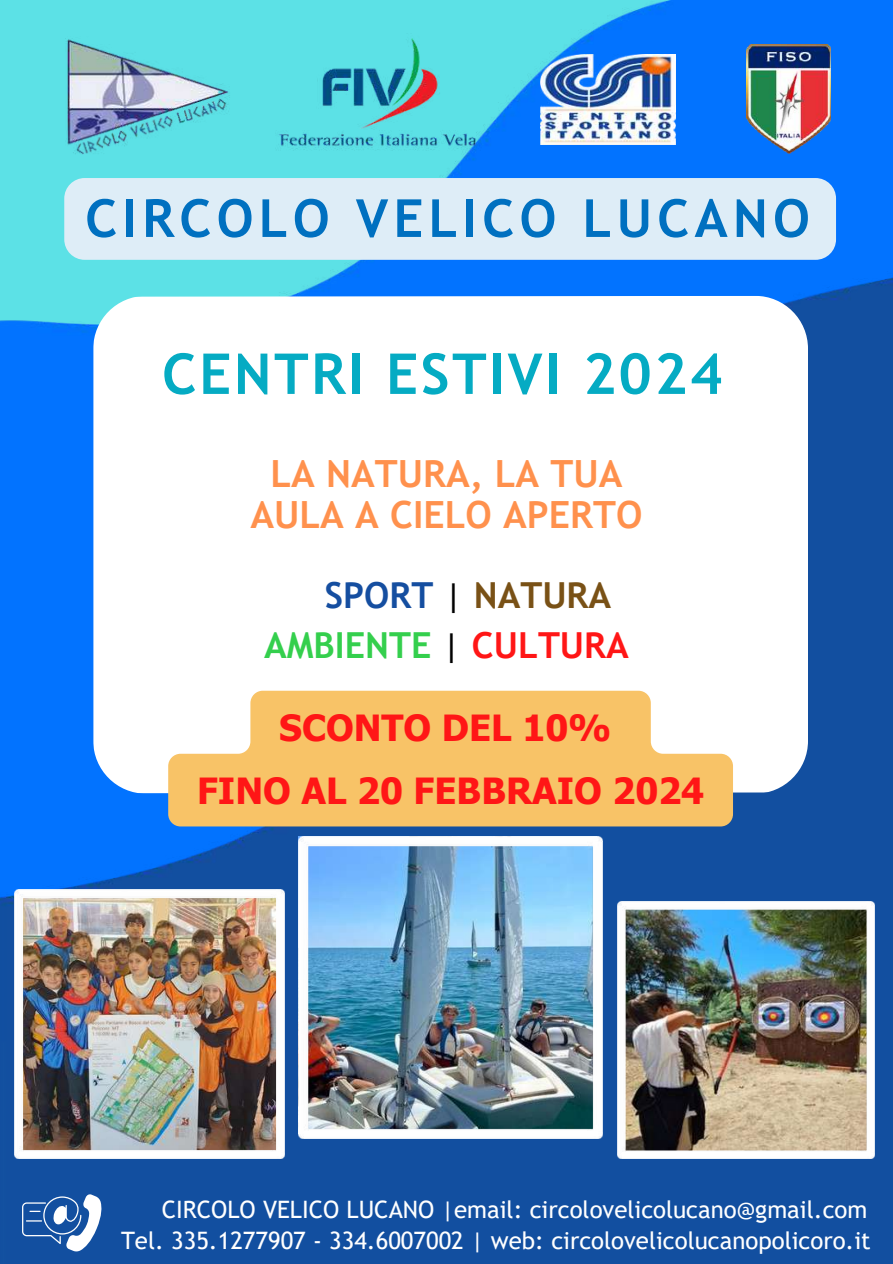
<style>
.page{position:relative;width:893px;height:1264px;background:#fff}
.page>*{position:absolute;margin:0;border:0;box-sizing:border-box;transform-origin:0 0}
.t1{font:700 56.4px "Trebuchet MS";letter-spacing:.045em;color:#05abc3}
.t2{font:700 52.5px "Trebuchet MS";letter-spacing:.1em;color:#0070c0}
.t3{font:700 37.5px/40.5px "Trebuchet MS";color:#ff914d;text-align:center}
.t4{font:700 36px/63px "Tahoma";color:#ff1616;text-align:center}
.t5{font:700 35.85px/49.5px "Trebuchet MS";color:#34cf4d}
.t6{font:24px/32px "Trebuchet MS";color:#fff;text-align:right}
.s1{color:#154ea0}
.s2{font-weight:400;color:#000}
.s3{color:#795116}
.s4{color:#ff1616}
</style>
<div class="page">
<img style="left:0;top:0;width:892px;height:271px">
<img style="left:0;top:271px;width:892px;height:992px">
<svg style="left:93px;top:296px;width:715px;height:497px"></svg>
<img style="left:65px;top:36px;width:173px;height:132px">
<img style="left:269px;top:34px;width:227px;height:120px">
<img style="left:540px;top:55px;width:135px;height:89px">
<img style="left:14px;top:889px;width:270px;height:268px">
<img style="left:299px;top:836px;width:303px;height:302px">
<img style="left:617px;top:901px;width:256px;height:257px">
<img style="left:746px;top:44px;width:84px;height:109px">
<div style="left:64px;top:178px;width:772px;height:82px;background:#deedf7;border-radius:20px"></div>
<svg style="left:22px;top:1194px;width:80px;height:57px"></svg>
<svg style="left:168px;top:690px;width:565px;height:136px;background:#f8cb7c"></svg>
<h2 class="t2" style="left:85px;top:188px;width:726px">CIRCOLO VELICO LUCANO</h2>
<h1 class="t1" style="left:162px;top:341px;width:562px">CENTRI ESTIVI 2024</h1>
<h3 class="t3" style="left:250px;top:453px;width:393px">LA NATURA, LA TUA<br>AULA A CIELO APERTO</h3>
<h3 class="t5" style="left:264px;top:570px;width:366px;text-indent:61px"><span class="s1">SPORT</span> <span class="s2">|</span> <span class="s3">NATURA<br></span>AMBIENTE <span class="s2">|</span> <span class="s4">CULTURA</span></h3>
<h3 class="t4" style="left:197px;top:695px;width:508px">SCONTO DEL 10%<br>FINO AL 20 FEBBRAIO 2024</h3>
<p class="t6" style="left:121px;top:1192px;width:751px">CIRCOLO VELICO LUCANO |email: circolovelicolucano@gmail.com<br>Tel. 335.1277907 - 334.6007002 | web: circolovelicolucanopolicoro.it</p>
</div>
